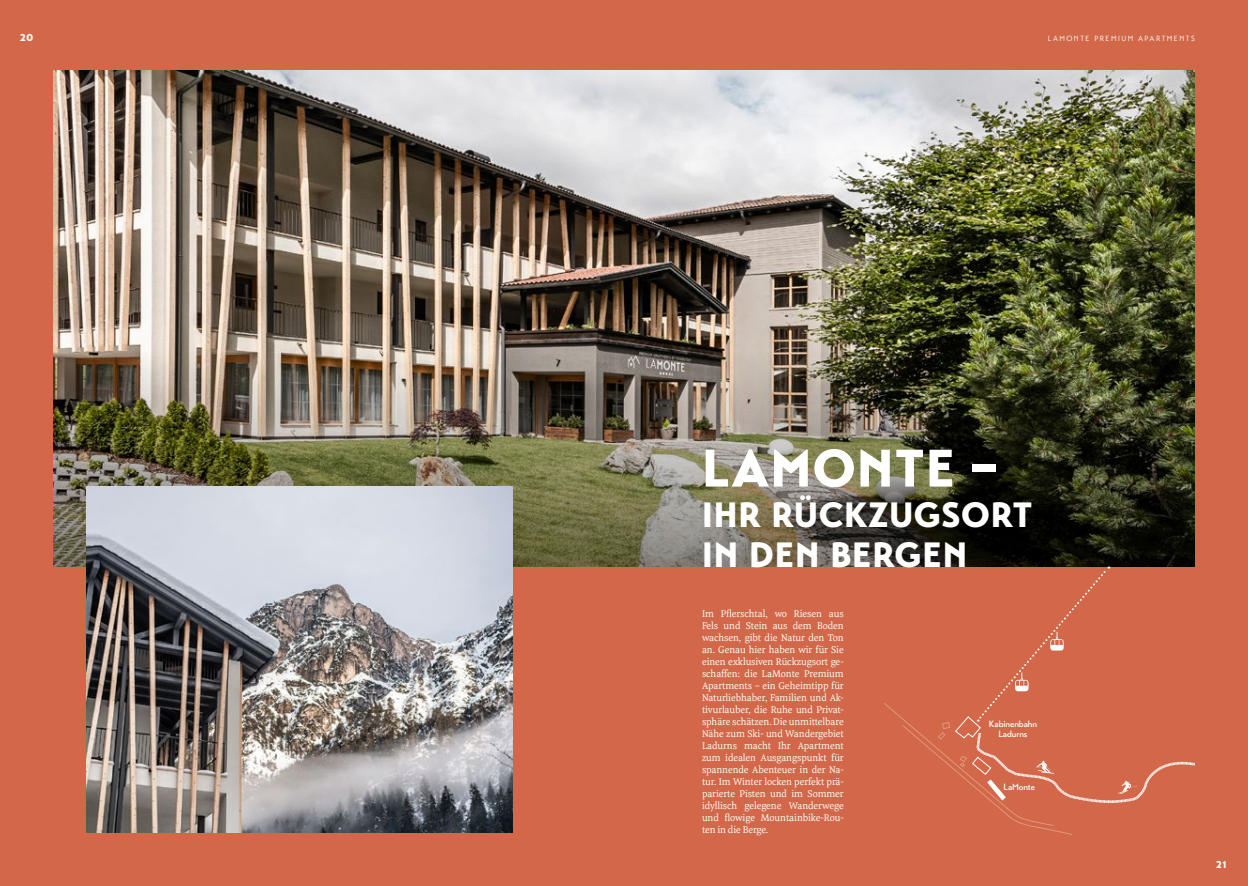
<style>
.page{position:relative;width:1248px;height:886px;background:#fff}
.page>*{position:absolute;margin:0;border:0;box-sizing:border-box;transform-origin:0 0}
.t1{font:900 52.5px "Transat";letter-spacing:.03em;color:#fff}
.t2{font:900 35px/40px "Transat";letter-spacing:.03em;color:#fff}
.t3{font:10px/12px "Meret Pro";letter-spacing:-.01em;color:#fff;text-align:justify}
.t4{font:900 10px "Transat";color:#fff}
.t5{font:500 9.12px/10px "Transat";color:#fff;text-align:center}
.t6{font:7.5px "Transat Standard";letter-spacing:.2em;color:#fff}
</style>
<div class="page">
<div style="left:624px;top:0;width:623px;height:886px;background:#d26849"></div>
<div style="left:0;top:0;width:624px;height:886px;background:#d26849"></div>
<img style="left:53px;top:71px;width:1141px;height:280px">
<img style="left:53px;top:351px;width:1141px;height:215px">
<svg style="left:883px;top:566px;width:311px;height:269px"></svg>
<img style="left:86px;top:486px;width:427px;height:347px">
<p class="t4" style="left:20px;top:31px;width:14px">20</p>
<p class="t6" style="left:1047px;top:34px;width:148px">LAMONTE PREMIUM APARTMENTS</p>
<h1 class="t1" style="left:702px;top:436px;width:297px">LAMONTE –</h1>
<h2 class="t2" style="left:702px;top:494px;width:332px">IHR RÜCKZUGSORT<br>IN DEN BERGEN</h2>
<p class="t3" style="left:702px;top:607px;width:143px">Im Pflerschtal, wo Riesen aus Fels und Stein aus dem Boden wachsen, gibt die Natur den Ton an. Genau hier haben wir für Sie einen exklusiven Rückzugsort ge&shy;schaffen: die LaMonte Premium Apartments – ein Geheimtipp für Naturliebhaber, Familien und Ak&shy;tivurlauber, die Ruhe und Privat&shy;sphäre schätzen. Die unmittelbare Nähe zum Ski- und Wandergebiet Ladurns macht Ihr Apartment zum idealen Ausgangspunkt für spannende Abenteuer in der Na&shy;tur. Im Winter locken perfekt prä&shy;parierte Pisten und im Sommer idyllisch gelegene Wanderwege und flowige Mountainbike-Rou&shy;ten in die Berge.</p>
<p class="t5" style="left:988px;top:719px;width:50px">Kabinenbahn<br>Ladurns</p>
<p class="t5" style="left:1003px;top:782px;width:33px">LaMonte</p>
<p class="t4" style="left:1215px;top:858px;width:12px">21</p>
</div>
